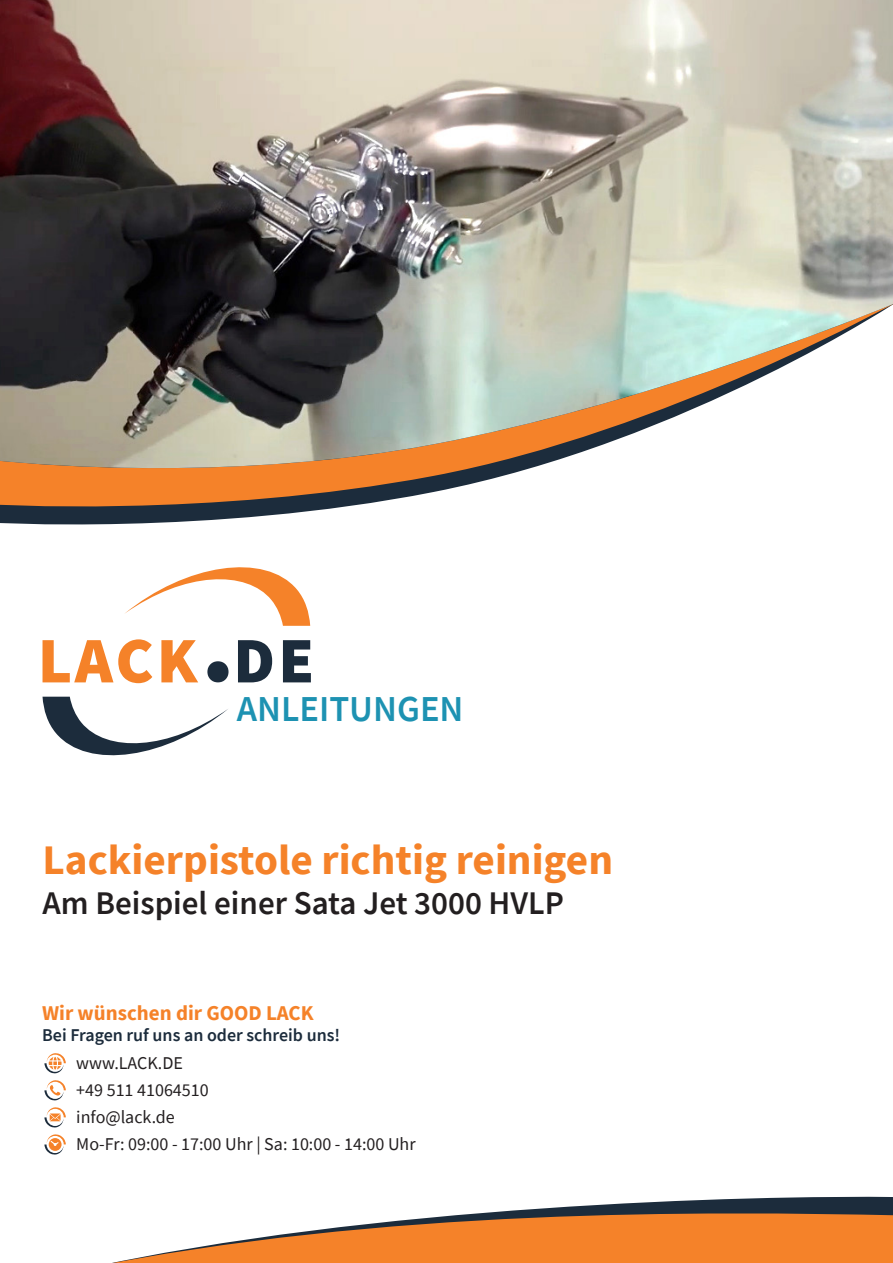
<style>
.page{position:relative;width:893px;height:1263px;background:#fff}
.page>*{position:absolute;margin:0;border:0;box-sizing:border-box;transform-origin:0 0}
.t1{font:700 42px "Source Sans Pro";color:#f58229}
.t2{font:600 36.45px "Source Sans Pro";color:#1d92b2}
.t3{font:600 33px "Source Sans Pro";color:#231f20}
.t4{font:700 21px "Source Sans Pro";color:#f58229}
.t5{font:18px/27px "Source Sans Pro";color:#231f20}
.t6{font:600 18px "Source Sans Pro";color:#1c2c3c}
</style>
<div class="page">
<svg style="left:44px;top:1053px;width:22px;height:20px"></svg>
<svg style="left:44px;top:1107px;width:22px;height:21px"></svg>
<svg style="left:44px;top:1080px;width:22px;height:20px"></svg>
<svg style="left:44px;top:1134px;width:22px;height:21px"></svg>
<svg style="left:550px;top:1196px;width:343px;height:12px;fill:#1c2c3c"></svg>
<svg style="left:112px;top:1208px;width:781px;height:55px"></svg>
<svg style="left:0;top:487px;width:457px;height:31px"></svg>
<svg style="left:43px;top:639px;width:109px;height:44px"></svg>
<svg style="left:161px;top:640px;width:37px;height:42px"></svg>
<svg style="left:238px;top:640px;width:34px;height:42px"></svg>
<svg style="left:283px;top:640px;width:28px;height:42px"></svg>
<svg style="left:207px;top:661px;width:22px;height:21px"></svg>
<svg style="left:43px;top:697px;width:185px;height:59px"></svg>
<svg style="left:125px;top:567px;width:185px;height:59px"></svg>
<svg style="left:0;top:470px;width:524px;height:17px;fill:#f58229"></svg>
<img style="left:0;top:0;width:893px;height:470px">
<h2 class="t2" style="left:237px;top:684px;width:228px">ANLEITUNGEN</h2>
<p class="t1" style="left:43px;top:832px;width:572px">Lackierpistole richtig reinigen</p>
<p class="t3" style="left:43px;top:881px;width:523px">Am Beispiel einer Sata Jet 3000 HVLP</p>
<p class="t4" style="left:42px;top:998px;width:273px">Wir wünschen dir GOOD LACK</p>
<p class="t6" style="left:42px;top:1023px;width:300px">Bei Fragen ruf uns an oder schreib uns!</p>
<p class="t5" style="left:76px;top:1050px;width:341px">www.LACK.DE<br>+49 511 41064510<br>info@lack.de<br>Mo-Fr: 09:00 - 17:00 Uhr | Sa: 10:00 - 14:00 Uhr</p>
</div>
